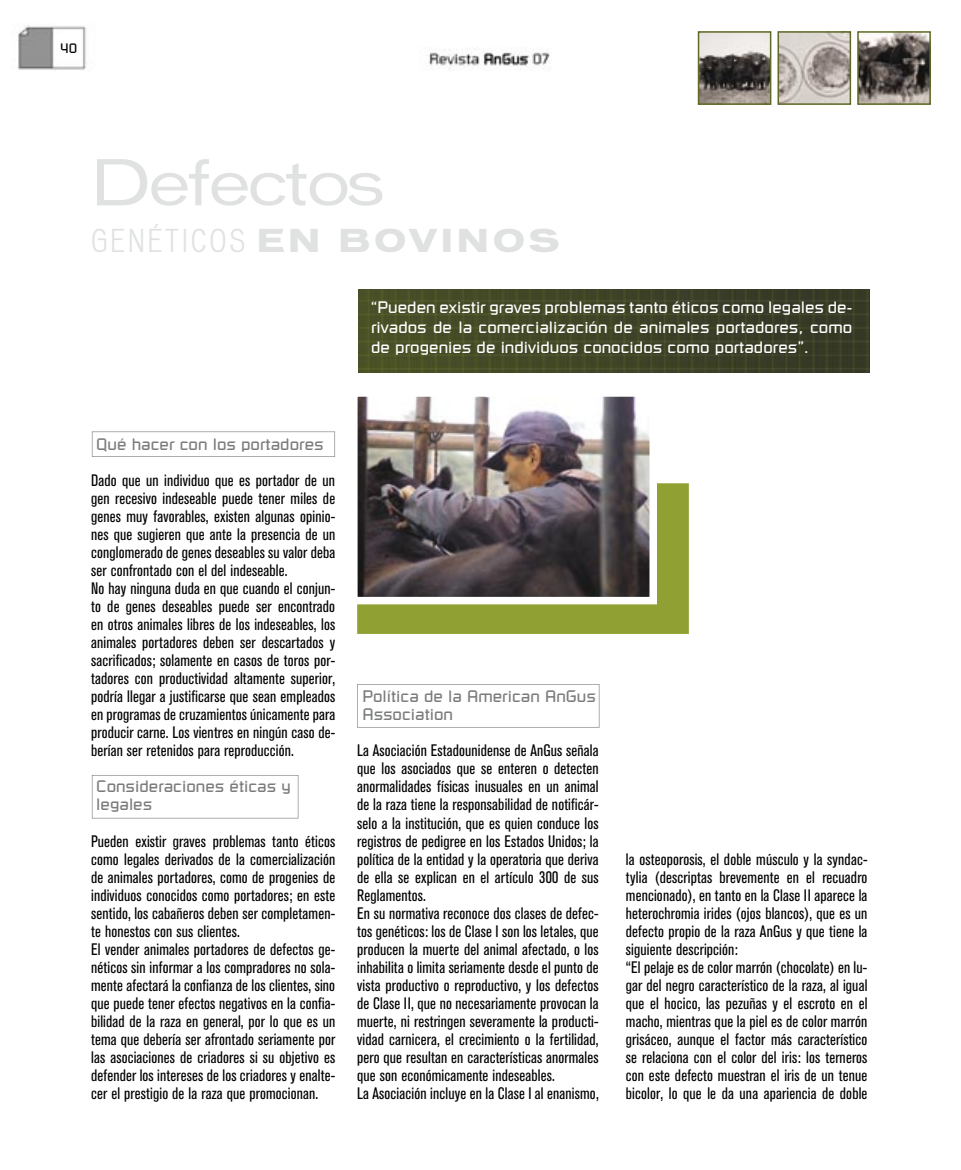
<style>
.page{position:relative;width:961px;height:1170px;background:#fff}
.page>*{position:absolute;margin:0;border:0;box-sizing:border-box;transform-origin:0 0}
.t1{font:expanded 60px "Vonnes";letter-spacing:-.05em;color:#e0e1e1}
.t2{font:100 condensed 30px "Vonnes";letter-spacing:.1em;color:#e0e1e1}
.t3{font:condensed 16.5px/18px "Akzidenz Grotesk BE";letter-spacing:.01em;color:#000}
.t4{font:16.5px/19.8px "Russell Square";color:#fff;text-align:justify}
.t5{font:16.5px/18px "Russell Square";color:#7b7c7c}
.t6{font:13.5px "Russell Square";color:#000}
.s1{font-weight:700;font-stretch:expanded}
</style>
<div class="page">
<img style="left:17px;top:25px;width:853px;height:794px">
<div style="left:357px;top:483px;width:332px;height:151px;background:#90a032"></div>
<img style="left:358px;top:289px;width:511px;height:83px">
<img style="left:350px;top:389px;width:307px;height:215px">
<svg style="left:92px;top:431px;width:243px;height:26px"></svg>
<svg style="left:92px;top:775px;width:206px;height:43px"></svg>
<svg style="left:357px;top:684px;width:243px;height:43px"></svg>
<svg style="left:698px;top:31px;width:73px;height:74px;background:#848078"></svg>
<svg style="left:777px;top:31px;width:74px;height:74px;background:#bbb4aa"></svg>
<svg style="left:857px;top:31px;width:74px;height:74px;background:#6b665d"></svg>
<p class="t6" style="left:61px;top:40px;width:18px">40</p>
<h1 class="t1" style="left:91px;top:146px;width:295px">Defectos</h1>
<h2 class="t2" style="left:91px;top:224px;width:469px">GENÉTICOS <span class="s1">EN BOVINOS</span></h2>
<p class="t4" style="left:371px;top:297px;width:483px">“Pueden existir graves problemas tanto éticos como legales de&shy;rivados de la comercialización de animales portadores, como de progenies de individuos conocidos como portadores”.</p>
<p class="t5" style="left:96px;top:435px;width:229px">Qué hacer con los portadores</p>
<p class="t3" style="left:91px;top:472px;width:246px">Dado que un individuo que es portador de un gen recesivo indeseable puede tener miles de genes muy favorables, existen algunas opinio&shy;nes que sugieren que ante la presencia de un conglomerado de genes deseables su valor deba ser confrontado con el del indeseable.<br>No hay ninguna duda en que cuando el conjun&shy;to de genes deseables puede ser encontrado en otros animales libres de los indeseables, los animales portadores deben ser descartados y sacrificados; solamente en casos de toros por&shy;tadores con productividad altamente superior, podría llegar a justificarse que sean empleados en programas de cruzamientos únicamente para producir carne. Los vientres en ningún caso de&shy;berían ser retenidos para reproducción.</p>
<p class="t5" style="left:96px;top:777px;width:196px">Consideraciones éticas y legales</p>
<p class="t3" style="left:91px;top:832px;width:246px">Pueden existir graves problemas tanto éticos como legales derivados de la comercialización de animales portadores, como de progenies de individuos conocidos como portadores; en este sentido, los cabañeros deben ser completamen&shy;te honestos con sus clientes.<br>El vender animales portadores de defectos ge&shy;néticos sin informar a los compradores no sola&shy;mente afectará la confianza de los clientes, sino que puede tener efectos negativos en la confia&shy;bilidad de la raza en general, por lo que es un tema que debería ser afrontado seriamente por las asociaciones de criadores si su objetivo es defender los intereses de los criadores y enalte&shy;cer el prestigio de la raza que promocionan.</p>
<p class="t5" style="left:362px;top:687px;width:235px">Política de la American AnGus<br>Association</p>
<p class="t3" style="left:357px;top:742px;width:243px">La Asociación Estadounidense de AnGus señala que los asociados que se enteren o detecten anormalidades físicas inusuales en un animal de la raza tiene la responsabilidad de notificár&shy;selo a la institución, que es quien conduce los registros de pedigree en los Estados Unidos; la política de la entidad y la operatoria que deriva de ella se explican en el artículo 300 de sus Reglamentos.<br>En su normativa reconoce dos clases de defec&shy;tos genéticos: los de Clase I son los letales, que producen la muerte del animal afectado, o los inhabilita o limita seriamente desde el punto de vista productivo o reproductivo, y los defectos de Clase II, que no necesariamente provocan la muerte, ni restringen severamente la producti&shy;vidad carnicera, el crecimiento o la fertilidad, pero que resultan en características anormales que son económicamente indeseables.<br>La Asociación incluye en la Clase I al enanismo,</p>
<p class="t3" style="left:626px;top:850px;width:243px">la osteoporosis, el doble músculo y la syndac&shy;tylia (descriptas brevemente en el recuadro mencionado), en tanto en la Clase II aparece la heterochromia irides (ojos blancos), que es un defecto propio de la raza AnGus y que tiene la siguiente descripción:<br>“El pelaje es de color marrón (chocolate) en lu&shy;gar del negro característico de la raza, al igual que el hocico, las pezuñas y el escroto en el macho, mientras que la piel es de color marrón grisáceo, aunque el factor más característico se relaciona con el color del iris: los terneros con este defecto muestran el iris de un tenue bicolor, lo que le da una apariencia de doble</p>
</div>
